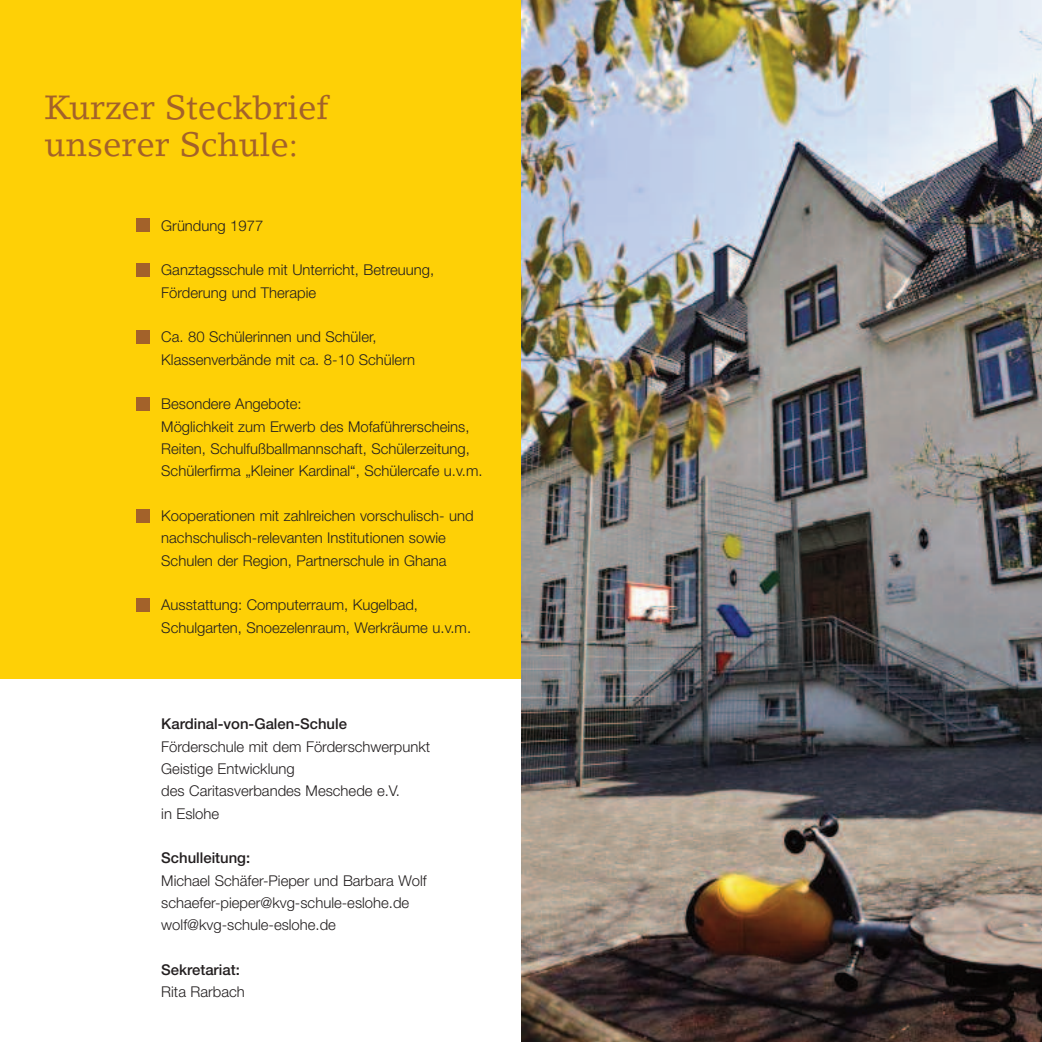
<style>
.page{position:relative;width:1042px;height:1042px;background:#fff}
.page>*{position:absolute;margin:0;border:0;box-sizing:border-box;transform-origin:0 0}
.t1{font:33.25px/37.3px "Lino Letter Roman Os F";color:#a3622a}
.t2{font:300 14.88px/22.4px "Helvetica Neue";color:#231f20}
.t3{font:500 14.88px "Helvetica Neue";color:#231f20}
</style>
<div class="page">
<div style="left:0;top:0;width:536px;height:679px;background:#fed006"></div>
<img style="left:521px;top:0;width:521px;height:1042px">
<div style="left:136px;top:218px;width:14px;height:14px;background:#a3622a"></div>
<div style="left:136px;top:263px;width:14px;height:14px;background:#a3622a"></div>
<div style="left:136px;top:330px;width:14px;height:14px;background:#a3622a"></div>
<div style="left:136px;top:397px;width:14px;height:14px;background:#a3622a"></div>
<div style="left:136px;top:508px;width:14px;height:14px;background:#a3622a"></div>
<div style="left:136px;top:598px;width:14px;height:14px;background:#a3622a"></div>
<h1 class="t1" style="left:45px;top:92px;width:286px">Kurzer Steckbrief unserer Schule:</h1>
<p class="t2" style="left:161px;top:216px;width:104px">Gründung 1977</p>
<p class="t2" style="left:161px;top:260px;width:274px">Ganztagsschule mit Unterricht, Betreuung,<br>Förderung und Therapie</p>
<p class="t2" style="left:161px;top:327px;width:255px">Ca. 80 Schülerinnen und Schüler,<br>Klassenverbände mit ca. 8-10 Schülern</p>
<p class="t2" style="left:161px;top:394px;width:323px">Besondere Angebote:<br>Möglichkeit zum Erwerb des Mofaführerscheins, Reiten, Schulfußballmannschaft, Schülerzeitung, Schülerfirma „Kleiner Kardinal“, Schülercafe u.v.m.</p>
<p class="t2" style="left:161px;top:506px;width:314px">Kooperationen mit zahlreichen vorschulisch- und nachschulisch-relevanten Institutionen sowie<br>Schulen der Region, Partnerschule in Ghana</p>
<p class="t2" style="left:161px;top:595px;width:311px">Ausstattung: Computerraum, Kugelbad,<br>Schulgarten, Snoezelenraum, Werkräume u.v.m.</p>
<p class="t3" style="left:161px;top:719px;width:187px">Kardinal-von-Galen-Schule</p>
<p class="t2" style="left:161px;top:736px;width:270px">Förderschule mit dem Förderschwerpunkt<br>Geistige Entwicklung<br>des Caritasverbandes Meschede e.V.<br>in Eslohe</p>
<p class="t3" style="left:161px;top:853px;width:90px">Schulleitung:</p>
<p class="t2" style="left:161px;top:870px;width:267px">Michael Schäfer-Pieper und Barbara Wolf schaefer-pieper@kvg-schule-eslohe.de wolf@kvg-schule-eslohe.de</p>
<p class="t3" style="left:161px;top:964px;width:80px">Sekretariat:</p>
<p class="t2" style="left:161px;top:982px;width:85px">Rita Rarbach</p>
</div>
